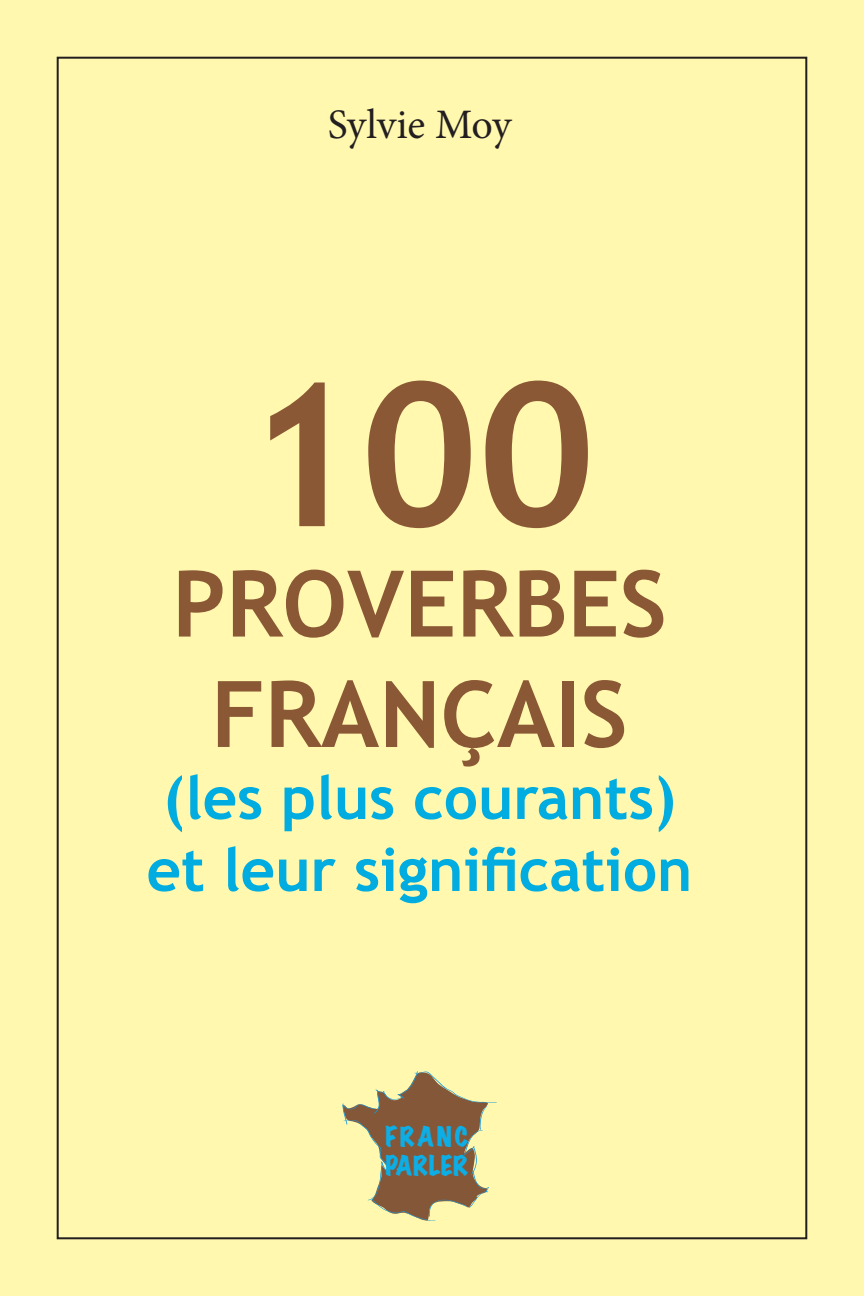
<style>
.page{position:relative;width:864px;height:1296px;background:#fff8ae}
.page>*{position:absolute;margin:0;border:0;box-sizing:border-box;transform-origin:0 0}
.t1{font:700 200px "Trebuchet MS";color:#8b5835}
.t2{font:700 92px "Trebuchet MS";color:#8b5835}
.t3{font:700 60px "Trebuchet MS";color:#00ace0}
.t4{font:42px "Minion Pro";letter-spacing:-.005em;color:#231f20}
.t5{font:expanded 24.6px/29.6px "Marker Felt";letter-spacing:.035em;color:#0caee5}
</style>
<div class="page">
<svg style="left:342px;top:1071px;width:155px;height:150px"></svg>
<svg style="left:397px;top:1071px;width:21px;height:24px"></svg>
<p class="t4" style="left:328px;top:96px;width:185px">Sylvie Moy</p>
<p class="t1" style="left:244px;top:330px;width:353px">100</p>
<p class="t2" style="left:172px;top:546px;width:496px">PROVERBES</p>
<p class="t2" style="left:211px;top:657px;width:418px">FRANÇAIS</p>
<p class="t3" style="left:163px;top:760px;width:515px">(les plus courants)</p>
<p class="t3" style="left:147px;top:832px;width:547px">et leur signification</p>
<p class="t5" style="left:385px;top:1120px;width:84px">FRANC<br>PARLER</p>
</div>
